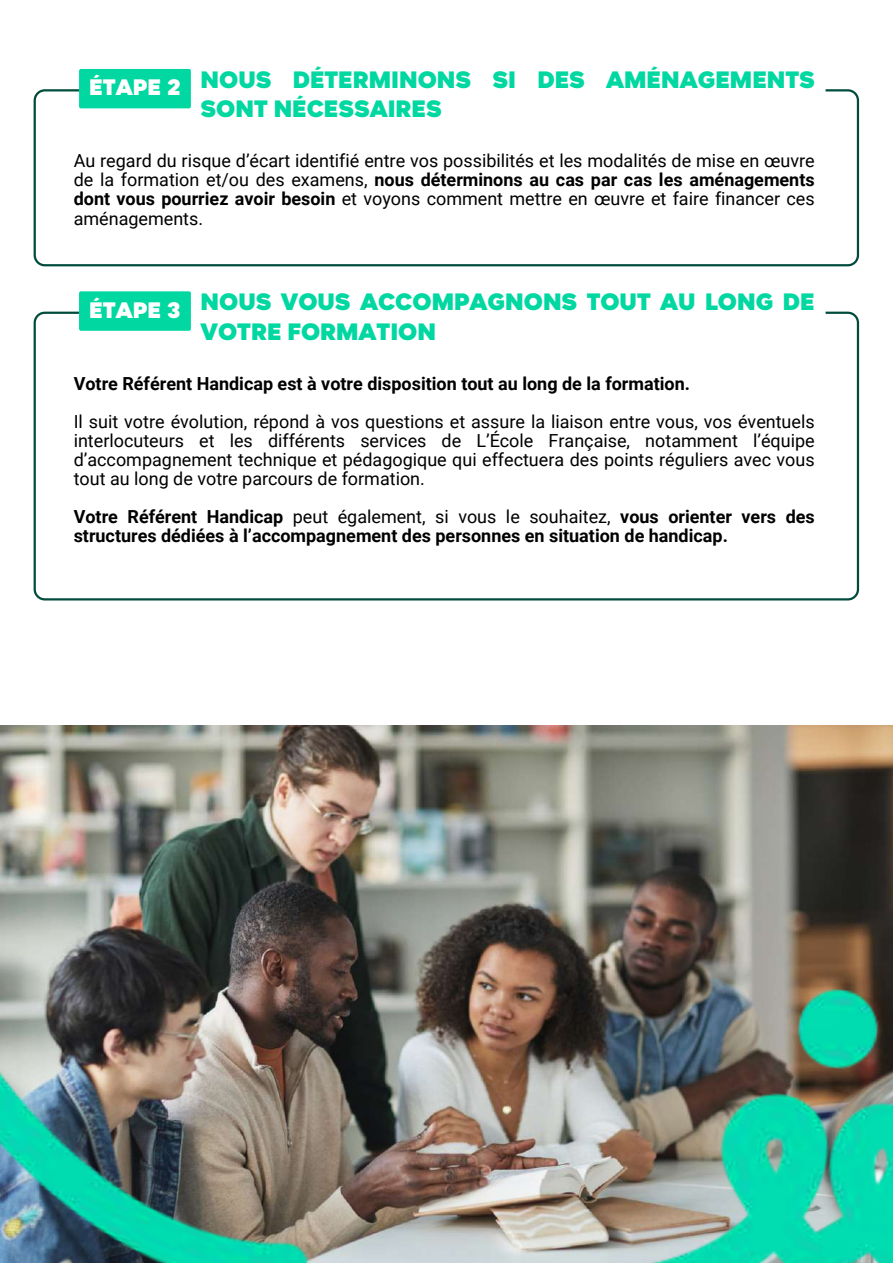
<style>
.page{position:relative;width:893px;height:1264px;background:#fff}
.page>*{position:absolute;margin:0;border:0;box-sizing:border-box;transform-origin:0 0}
.t1{font:900 27px/29.2px "Magenos";color:#00d7a1}
.t2{font:900 25.5px "Magenos";color:#fff}
.t3{font:18px/19px "Roboto";color:#000;text-align:justify}
.t4{font:700 18px/19px "Roboto";color:#000}
.s1{font-weight:700}
.s2{font-weight:400}
</style>
<div class="page">
<svg style="left:34px;top:89px;width:825px;height:177px"></svg>
<svg style="left:34px;top:311px;width:825px;height:289px"></svg>
<img style="left:444px;top:725px;width:448px;height:537px">
<img style="left:586px;top:956px;width:306px;height:306px">
<img style="left:0;top:725px;width:444px;height:537px">
<svg style="left:190px;top:69px;width:635px;height:63px"></svg>
<svg style="left:190px;top:311px;width:635px;height:43px"></svg>
<div style="left:79px;top:69px;width:112px;height:39px;background:#00d7a1;border-radius:2px"></div>
<div style="left:79px;top:291px;width:112px;height:40px;background:#00d7a1;border-radius:2px"></div>
<h2 class="t2" style="left:89px;top:74px;width:93px">ÉTAPE 2</h2>
<h1 class="t1" style="left:200px;top:66px;width:615px">NOUS DÉTERMINONS SI DES AMÉNAGEMENTS<br>SONT NÉCESSAIRES</h1>
<p class="t3" style="left:74px;top:151px;width:742px">Au regard du risque d’écart identifié entre vos possibilités et les modalités de mise en œuvre de la formation et/ou des examens, <span class="s1">nous déterminons au cas par cas les aménagements dont vous pourriez avoir besoin</span> et voyons comment mettre en œuvre et faire financer ces aménagements.</p>
<h2 class="t2" style="left:89px;top:296px;width:93px">ÉTAPE 3</h2>
<h1 class="t1" style="left:200px;top:288px;width:615px">NOUS VOUS ACCOMPAGNONS TOUT AU LONG DE<br>VOTRE FORMATION</h1>
<p class="t4" style="left:74px;top:374px;width:617px">Votre Référent Handicap est à votre disposition tout au long de la formation.</p>
<p class="t3" style="left:74px;top:412px;width:742px">Il suit votre évolution, répond à vos questions et assure la liaison entre vous, vos éventuels interlocuteurs et les différents services de L’École Française, notamment l’équipe d’accompagnement technique et pédagogique qui effectuera des points réguliers avec vous tout au long de votre parcours de formation.</p>
<p class="t4" style="left:74px;top:507px;width:742px">Votre Référent Handicap <span class="s2">peut également, si vous le souhaitez,</span> vous orienter vers des structures dédiées à l’accompagnement des personnes en situation de handicap.</p>
</div>
